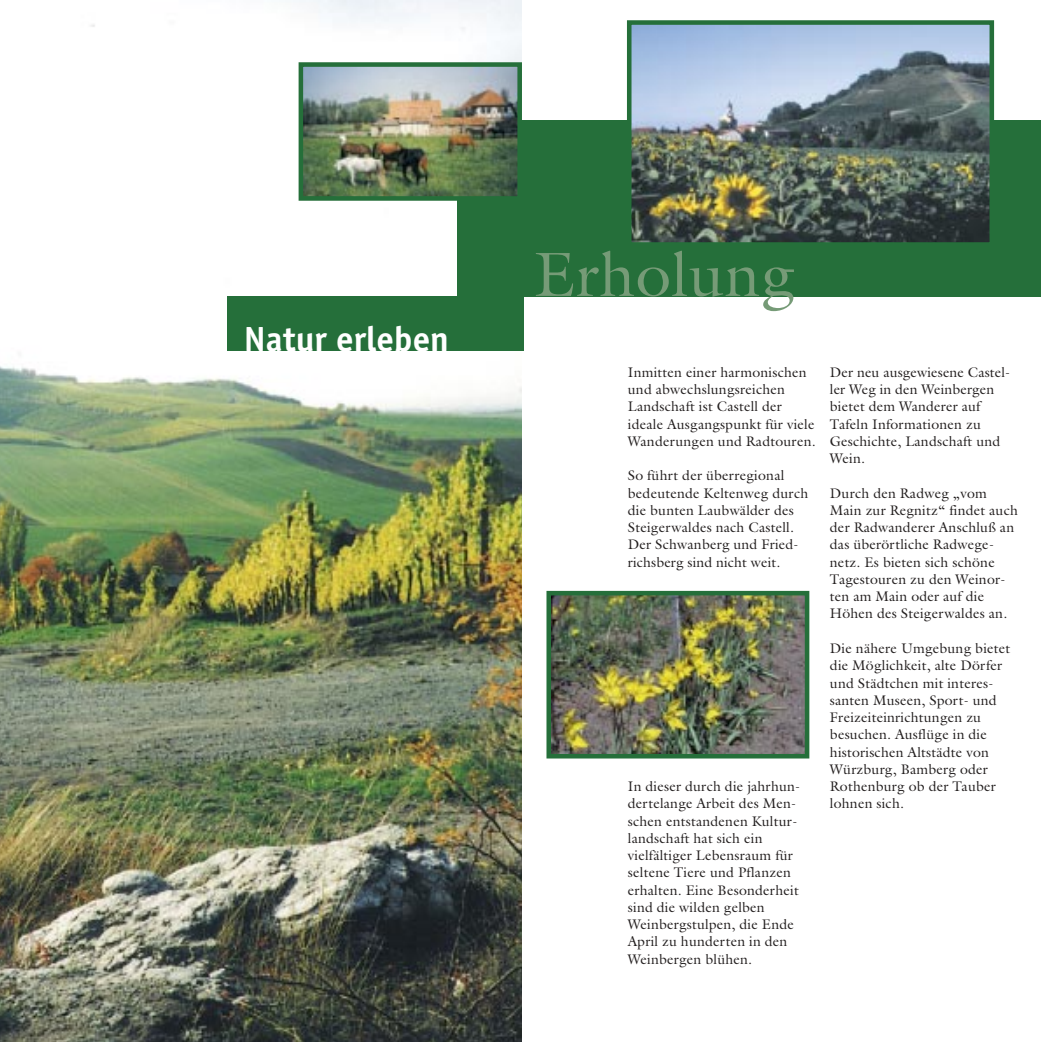
<style>
.page{position:relative;width:1041px;height:1042px;background:#fff}
.page>*{position:absolute;margin:0;border:0;box-sizing:border-box;transform-origin:0 0}
.t1{font:63px "Galliard";letter-spacing:.01em;color:#769b77}
.t2{font:700 35px "Officina Sans";color:#fff}
.t3{font:14px/17.3px "Galliard";letter-spacing:.015em;color:#231f1f}
</style>
<div class="page">
<img style="left:0;top:0;width:1040px;height:1042px">
<h2 class="t2" style="left:244px;top:325px;width:207px">Natur erleben</h2>
<h1 class="t1" style="left:534px;top:250px;width:262px">Erholung</h1>
<p class="t3" style="left:627px;top:365px;width:189px">Inmitten einer harmonischen und abwechslungsreichen<br>Landschaft ist Castell der ideale Ausgangspunkt für viele<br>Wanderungen und Radtouren.</p>
<p class="t3" style="left:627px;top:468px;width:182px">So führt der überregional bedeutende Keltenweg durch die bunten Laubwälder des<br>Steigerwaldes nach Castell.<br>Der Schwanberg und Fried&shy;richsberg sind nicht weit.</p>
<p class="t3" style="left:627px;top:779px;width:174px">In dieser durch die jahrhun&shy;dertelange Arbeit des Men&shy;schen entstandenen Kultur&shy;landschaft hat sich ein vielfältiger Lebensraum für seltene Tiere und Pflanzen erhalten. Eine Besonderheit sind die wilden gelben<br>Weinbergstulpen, die Ende<br>April zu hunderten in den<br>Weinbergen blühen.</p>
<p class="t3" style="left:829px;top:365px;width:182px">Der neu ausgewiesene Castel&shy;ler Weg in den Weinbergen bietet dem Wanderer auf<br>Tafeln Informationen zu<br>Geschichte, Landschaft und<br>Wein.</p>
<p class="t3" style="left:829px;top:486px;width:189px">Durch den Radweg „vom<br>Main zur Regnitz“ findet auch der Radwanderer Anschluß an das überörtliche Radwege&shy;netz. Es bieten sich schöne<br>Tagestouren zu den Weinor&shy;ten am Main oder auf die<br>Höhen des Steigerwaldes an.</p>
<p class="t3" style="left:829px;top:641px;width:182px">Die nähere Umgebung bietet die Möglichkeit, alte Dörfer und Städtchen mit interes&shy;santen Museen, Sport- und<br>Freizeiteinrichtungen zu besuchen. Ausflüge in die historischen Altstädte von<br>Würzburg, Bamberg oder<br>Rothenburg ob der Tauber lohnen sich.</p>
</div>
